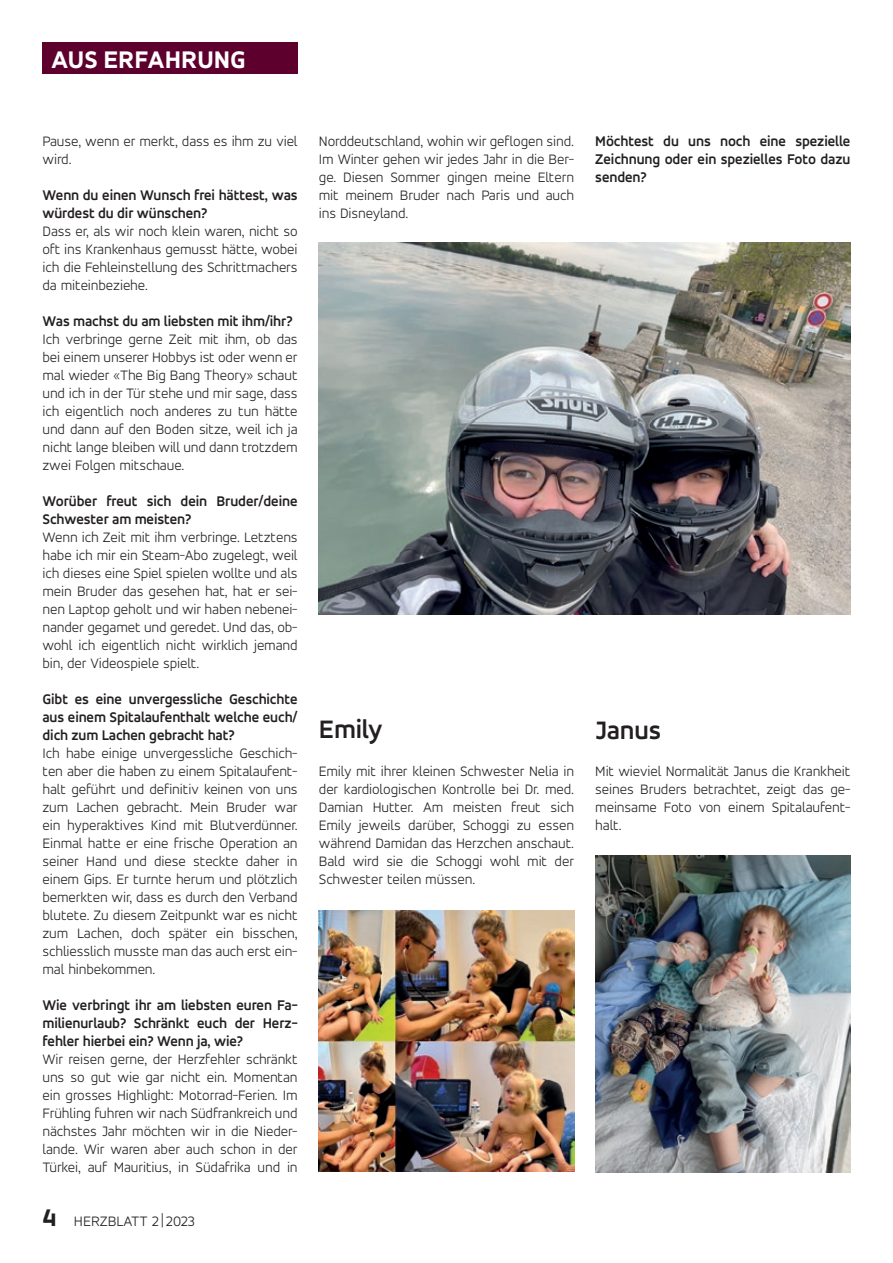
<style>
.page{position:relative;width:893px;height:1263px;background:#fff}
.page>*{position:absolute;margin:0;border:0;box-sizing:border-box;transform-origin:0 0}
.t1{font:700 27px "Accord Alternate";letter-spacing:-.005em;color:#231f20}
.t2{font:800 25.5px "Accord Alternate";color:#fff}
.t3{font:300 15px/18px "Accord Alternate";letter-spacing:-.01em;color:#231f20;text-align:justify}
.t4{font:700 15px/18px "Accord Alternate";letter-spacing:-.01em;color:#231f20;text-align:justify}
.s1{font-weight:800;font-size:25.5px}
</style>
<div class="page">
<div style="left:43px;top:43px;width:255px;height:31px;background:#5d002e"></div>
<img style="left:595px;top:855px;width:255px;height:318px">
<img style="left:319px;top:911px;width:255px;height:261px">
<img style="left:319px;top:242px;width:531px;height:372px">
<h2 class="t2" style="left:51px;top:44px;width:196px">AUS ERFAHRUNG</h2>
<p class="t3" style="left:43px;top:131px;width:257px">Pause, wenn er merkt, dass es ihm zu viel wird.</p>
<p class="t4" style="left:43px;top:185px;width:257px">Wenn du einen Wunsch frei hättest, was würdest du dir wünschen?</p>
<p class="t3" style="left:43px;top:221px;width:257px">Dass er, als wir noch klein waren, nicht so oft ins Krankenhaus gemusst hätte, wobei ich die Fehleinstellung des Schrittmachers da miteinbeziehe.</p>
<p class="t4" style="left:43px;top:311px;width:252px">Was machst du am liebsten mit ihm/ihr?</p>
<p class="t3" style="left:43px;top:329px;width:257px">Ich verbringe gerne Zeit mit ihm, ob das bei einem unserer Hobbys ist oder wenn er mal wieder «The Big Bang Theory» schaut und ich in der Tür stehe und mir sage, dass ich eigentlich noch anderes zu tun hätte und dann auf den Boden sitze, weil ich ja nicht lange bleiben will und dann trotzdem zwei Folgen mitschaue.</p>
<p class="t4" style="left:43px;top:491px;width:257px">Worüber freut sich dein Bruder/deine<br>Schwester am meisten?</p>
<p class="t3" style="left:43px;top:527px;width:257px">Wenn ich Zeit mit ihm verbringe. Letztens habe ich mir ein Steam-Abo zugelegt, weil ich dieses eine Spiel spielen wollte und als mein Bruder das gesehen hat, hat er sei&shy;nen Laptop geholt und wir haben nebenei&shy;nander gegamet und geredet. Und das, ob&shy;wohl ich eigentlich nicht wirklich jemand bin, der Videospiele spielt.</p>
<p class="t4" style="left:43px;top:689px;width:257px">Gibt es eine unvergessliche Geschichte aus einem Spitalaufenthalt welche euch/ dich zum Lachen gebracht hat?</p>
<p class="t3" style="left:43px;top:743px;width:257px">Ich habe einige unvergessliche Geschich&shy;ten aber die haben zu einem Spitalaufent&shy;halt geführt und definitiv keinen von uns zum Lachen gebracht. Mein Bruder war ein hyperaktives Kind mit Blutverdünner.<br>Einmal hatte er eine frische Operation an seiner Hand und diese steckte daher in einem Gips. Er turnte herum und plötzlich bemerkten wir, dass es durch den Verband blutete. Zu diesem Zeitpunkt war es nicht zum Lachen, doch später ein bisschen, schliesslich musste man das auch erst ein&shy;mal hinbekommen.</p>
<p class="t4" style="left:43px;top:995px;width:257px">Wie verbringt ihr am liebsten euren Fa&shy;milienurlaub? Schränkt euch der Herz&shy;fehler hierbei ein? Wenn ja, wie?</p>
<p class="t3" style="left:43px;top:1049px;width:257px">Wir reisen gerne, der Herzfehler schränkt uns so gut wie gar nicht ein. Momentan ein grosses Highlight: Motorrad-Ferien. Im Frühling fuhren wir nach Südfrankreich und nächstes Jahr möchten wir in die Nieder&shy;lande. Wir waren aber auch schon in der Türkei, auf Mauritius, in Südafrika und in</p>
<p class="t3" style="left:43px;top:1211px;width:154px"><span class="s1">4</span> HERZBLATT 2 | 2023</p>
<p class="t3" style="left:319px;top:131px;width:257px">Norddeutschland, wohin wir geflogen sind.<br>Im Winter gehen wir jedes Jahr in die Ber&shy;ge. Diesen Sommer gingen meine Eltern mit meinem Bruder nach Paris und auch ins Disneyland.</p>
<p class="t4" style="left:595px;top:131px;width:257px">Möchtest du uns noch eine spezielle Zeichnung oder ein spezielles Foto dazu senden?</p>
<h1 class="t1" style="left:319px;top:713px;width:65px">Emily</h1>
<p class="t3" style="left:319px;top:761px;width:257px">Emily mit ihrer kleinen Schwester Nelia in der kardiologischen Kontrolle bei Dr. med.<br>Damian Hutter. Am meisten freut sich Emily jeweils darüber, Schoggi zu essen während Damidan das Herzchen anschaut.<br>Bald wird sie die Schoggi wohl mit der Schwester teilen müssen.</p>
<h1 class="t1" style="left:595px;top:714px;width:67px">Janus</h1>
<p class="t3" style="left:595px;top:761px;width:257px">Mit wieviel Normalität Janus die Krankheit seines Bruders betrachtet, zeigt das ge&shy;meinsame Foto von einem Spitalaufent&shy;halt.</p>
</div>
